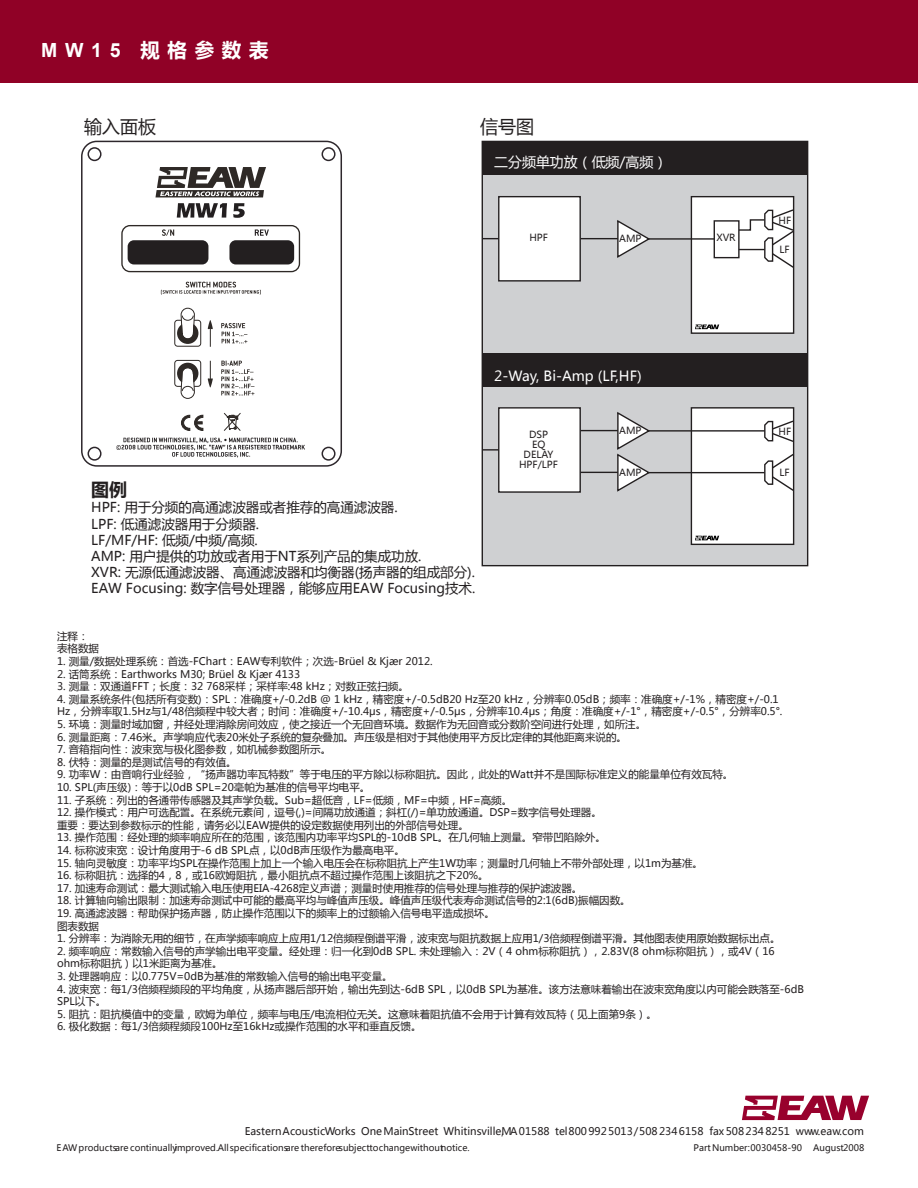
<style>
.page{position:relative;width:918px;height:1188px;background:#fff}
.page>*{position:absolute;margin:0;border:0;box-sizing:border-box;transform-origin:0 0}
.t1{font:700 19.5px "Microsoft Ya Hei";letter-spacing:.395em;color:#fff}
.t2{font:18px "Microsoft Ya Hei";color:#231f20}
.t3{font:700 18px "Microsoft Ya Hei";color:#231f20}
.t4{font:13.95px "Microsoft Ya Hei";color:#fff}
.t5{font:13.5px/16.2px "Microsoft Ya Hei";color:#231f20}
.t6{font:10.5px/12.6px "Microsoft Ya Hei";color:#231f20}
.t7{font:9.75px/9.8px "Microsoft Ya Hei";color:#231f20;text-align:center}
.t8{font:9px "Microsoft Ya Hei";color:#231f20}
.t9{font:7.2px "Microsoft Ya Hei";color:#231f20}
.s1{font-family:"Arial"}
</style>
<div class="page">
<div style="left:0;top:0;width:917px;height:83px;background:#900126"></div>
<svg style="left:742px;top:1096px;width:127px;height:24px"></svg>
<div style="left:81px;top:141px;width:261px;height:326px;border:2px solid #2d272c;border-radius:15px"></div>
<div style="left:322px;top:147px;width:14px;height:14px;border:2px solid #2d272c;border-radius:50%"></div>
<div style="left:322px;top:447px;width:14px;height:14px;border:2px solid #2d272c;border-radius:50%"></div>
<div style="left:88px;top:147px;width:14px;height:14px;border:2px solid #2d272c;border-radius:50%"></div>
<div style="left:88px;top:447px;width:14px;height:14px;border:2px solid #2d272c;border-radius:50%"></div>
<svg style="left:116px;top:197px;width:185px;height:253px"></svg>
<svg style="left:224px;top:412px;width:17px;height:19px"></svg>
<svg style="left:181px;top:415px;width:22px;height:16px"></svg>
<svg style="left:161px;top:282px;width:100px;height:13px"></svg>
<svg style="left:208px;top:320px;width:5px;height:27px"></svg>
<svg style="left:208px;top:361px;width:5px;height:26px"></svg>
<svg style="left:221px;top:361px;width:33px;height:35px"></svg>
<svg style="left:221px;top:323px;width:26px;height:20px"></svg>
<svg style="left:155px;top:167px;width:111px;height:30px"></svg>
<div style="left:174px;top:320px;width:27px;height:27px;border:1px solid #2e2926;border-radius:3px"></div>
<div style="left:177px;top:323px;width:21px;height:21px;background:#2e2926;border-radius:50%"></div>
<svg style="left:180px;top:308px;width:15px;height:31px"></svg>
<div style="left:174px;top:360px;width:27px;height:27px;border:1px solid #2e2926;border-radius:3px"></div>
<div style="left:177px;top:363px;width:21px;height:21px;background:#2e2926;border-radius:50%"></div>
<svg style="left:180px;top:368px;width:15px;height:31px"></svg>
<div style="left:128px;top:240px;width:80px;height:24px;background:#231f20;border-radius:6px"></div>
<div style="left:229px;top:240px;width:65px;height:24px;background:#231f20;border-radius:6px"></div>
<svg style="left:255px;top:230px;width:14px;height:6px"></svg>
<svg style="left:162px;top:229px;width:12px;height:7px"></svg>
<div style="left:121px;top:225px;width:179px;height:47px;border:1px solid #2e2926;border-radius:8px"></div>
<svg style="left:117px;top:438px;width:188px;height:20px"></svg>
<svg style="left:177px;top:203px;width:50px;height:15px"></svg>
<svg style="left:233px;top:203px;width:12px;height:15px"></svg>
<div style="left:482px;top:141px;width:326px;height:425px;background:#cfd0d2;border:1px solid #231f20"></div>
<div style="left:482px;top:141px;width:326px;height:34px;background:#231f20"></div>
<div style="left:482px;top:354px;width:326px;height:33px;background:#231f20"></div>
<div style="left:499px;top:197px;width:81px;height:84px;background:#fff"></div>
<div style="left:498px;top:196px;width:83px;height:86px;border:1px solid #231f20"></div>
<div style="left:691px;top:197px;width:103px;height:136px;background:#fff"></div>
<div style="left:691px;top:196px;width:103px;height:138px;border:1px solid #231f20"></div>
<div style="left:714px;top:220px;width:26px;height:38px;border:1px solid #231f20"></div>
<svg style="left:616px;top:220px;width:33px;height:38px"></svg>
<svg style="left:738px;top:208px;width:57px;height:61px"></svg>
<svg style="left:483px;top:238px;width:16px;height:1px"></svg>
<hr style="left:581px;top:238px;width:37px;height:1px;background:#231f20">
<hr style="left:648px;top:238px;width:66px;height:2px;background:#231f20">
<svg style="left:695px;top:325px;width:24px;height:4px"></svg>
<div style="left:499px;top:408px;width:81px;height:84px;background:#fff"></div>
<div style="left:498px;top:407px;width:83px;height:86px;border:1px solid #231f20"></div>
<div style="left:691px;top:408px;width:103px;height:136px;background:#fff"></div>
<div style="left:691px;top:407px;width:103px;height:138px;border:1px solid #231f20"></div>
<svg style="left:764px;top:419px;width:31px;height:24px"></svg>
<svg style="left:763px;top:452px;width:32px;height:40px"></svg>
<svg style="left:483px;top:449px;width:16px;height:2px"></svg>
<hr style="left:581px;top:430px;width:37px;height:1px;background:#231f20">
<hr style="left:648px;top:430px;width:117px;height:2px;background:#231f20">
<svg style="left:616px;top:412px;width:36px;height:80px"></svg>
<hr style="left:581px;top:472px;width:37px;height:1px;background:#231f20">
<hr style="left:648px;top:472px;width:117px;height:1px;background:#231f20">
<svg style="left:695px;top:536px;width:24px;height:4px"></svg>
<h1 class="t1" style="left:41px;top:36px;width:229px"><span class="s1">MW15</span> 规格参数表</h1>
<h2 class="t2" style="left:84px;top:114px;width:73px">输入面板</h2>
<h2 class="t2" style="left:480px;top:114px;width:55px">信号图</h2>
<h3 class="t4" style="left:494px;top:153px;width:175px">二分频单功放（低频/高频）</h3>
<p class="t7" style="left:529px;top:233px;width:20px">HPF</p>
<p class="t7" style="left:619px;top:233px;width:24px">AMP</p>
<p class="t7" style="left:716px;top:233px;width:21px">XVR</p>
<p class="t7" style="left:779px;top:215px;width:14px">HF</p>
<p class="t7" style="left:779px;top:245px;width:12px">LF</p>
<h2 class="t3" style="left:91px;top:477px;width:37px">图例</h2>
<p class="t5" style="left:91px;top:499px;width:386px">HPF: 用于分频的高通滤波器或者推荐的高通滤波器.<br>LPF: 低通滤波器用于分频器.<br>LF/MF/HF: 低频/中频/高频.<br>AMP: 用户提供的功放或者用于NT系列产品的集成功放.<br>XVR: 无源低通滤波器、高通滤波器和均衡器(扬声器的组成部分).<br>EAW Focusing: 数字信号处理器，能够应用EAW Focusing技术.</p>
<h3 class="t4" style="left:494px;top:366px;width:149px">2-Way, Bi-Amp (LF,HF)</h3>
<p class="t7" style="left:519px;top:430px;width:40px">DSP<br>EQ<br>DELAY<br>HPF/LPF</p>
<p class="t7" style="left:619px;top:425px;width:24px">AMP</p>
<p class="t7" style="left:619px;top:467px;width:24px">AMP</p>
<p class="t7" style="left:779px;top:426px;width:14px">HF</p>
<p class="t7" style="left:779px;top:468px;width:12px">LF</p>
<p class="t6" style="left:57px;top:629px;width:43px">注释：表格数据</p>
<p class="t6" style="left:57px;top:655px;width:377px">1. 测量/数据处理系统：首选-FChart：EAW专利软件；次选-Brüel &amp; Kjær 2012.</p>
<p class="t6" style="left:57px;top:667px;width:245px">2. 话筒系统：Earthworks M30; Brüel &amp; Kjær 4133</p>
<p class="t6" style="left:57px;top:680px;width:353px">3. 测量：双通道FFT；长度：32 768采样；采样率:48 kHz；对数正弦扫频。</p>
<p class="t6" style="left:57px;top:692px;width:727px">4. 测量系统条件(包括所有变数)：SPL：准确度+/-0.2dB @ 1 kHz，精密度+/-0.5dB20 Hz至20 kHz，分辨率0.05dB；频率：准确度+/-1%，精密度+/-0.1<br>Hz，分辨率取1.5Hz与1/48倍频程中较大者；时间：准确度+/-10.4μs，精密度+/-0.5μs，分辨率10.4μs；角度：准确度+/-1°，精密度+/-0.5°，分辨率0.5°.</p>
<p class="t6" style="left:57px;top:718px;width:591px">5. 环境：测量时域加窗，并经处理消除房间效应，使之接近一个无回音环境。数据作为无回音或分数阶空间进行处理，如所注。</p>
<p class="t6" style="left:57px;top:730px;width:572px">6. 测量距离：7.46米。声学响应代表20米处子系统的复杂叠加。声压级是相对于其他使用平方反比定律的其他距离来说的。</p>
<p class="t6" style="left:57px;top:743px;width:276px">7. 音箱指向性：波束宽与极化图参数，如机械参数图所示。</p>
<p class="t6" style="left:57px;top:755px;width:181px">8. 伏特：测量的是测试信号的有效值。</p>
<p class="t6" style="left:57px;top:768px;width:678px">9. 功率W：由音响行业经验，“扬声器功率瓦特数”等于电压的平方除以标称阻抗。因此，此处的Watt并不是国际标准定义的能量单位有效瓦特。</p>
<p class="t6" style="left:57px;top:781px;width:315px">10. SPL(声压级)：等于以0dB SPL=20毫帕为基准的信号平均电平。</p>
<p class="t6" style="left:57px;top:793px;width:457px">11. 子系统：列出的各通带传感器及其声学负载。Sub=超低音，LF=低频，MF=中频，HF=高频。</p>
<p class="t6" style="left:57px;top:806px;width:546px">12. 操作模式：用户可选配置。在系统元素间，逗号(,)=间隔功放通道；斜杠(/)=单功放通道。DSP=数字信号处理器。重要：要达到参数标示的性能，请务必以EAW提供的设定数据使用列出的外部信号处理。</p>
<p class="t6" style="left:57px;top:831px;width:550px">13. 操作范围：经处理的频率响应所在的范围，该范围内功率平均SPL的-10dB SPL。在几何轴上测量。窄带凹陷除外。</p>
<p class="t6" style="left:57px;top:844px;width:349px">14. 标称波束宽：设计角度用于-6 dB SPL点，以0dB声压级作为最高电平。</p>
<p class="t6" style="left:57px;top:856px;width:648px">15. 轴向灵敏度：功率平均SPL在操作范围上加上一个输入电压会在标称阻抗上产生1W功率；测量时几何轴上不带外部处理，以1m为基准。</p>
<p class="t6" style="left:57px;top:869px;width:433px">16. 标称阻抗：选择的4，8，或16欧姆阻抗，最小阻抗点不超过操作范围上该阻抗之下20%。</p>
<p class="t6" style="left:57px;top:881px;width:527px">17. 加速寿命测试：最大测试输入电压使用EIA-4268定义声谱；测量时使用推荐的信号处理与推荐的保护滤波器。</p>
<p class="t6" style="left:57px;top:894px;width:575px">18. 计算轴向输出限制：加速寿命测试中可能的最高平均与峰值声压级。峰值声压级代表寿命测试信号的2:1(6dB)振幅因数。</p>
<p class="t6" style="left:57px;top:907px;width:439px">19. 高通滤波器：帮助保护扬声器，防止操作范围以下的频率上的过额输入信号电平造成损坏。图表数据</p>
<p class="t6" style="left:57px;top:932px;width:725px">1. 分辨率：为消除无用的细节，在声学频率响应上应用1/12倍频程倒谱平滑，波束宽与阻抗数据上应用1/3倍频程倒谱平滑。其他图表使用原始数据标出点。</p>
<p class="t6" style="left:57px;top:944px;width:719px">2. 频率响应：常数输入信号的声学输出电平变量。经处理：归一化到0dB SPL. 未处理输入：2V（4 ohm标称阻抗），2.83V(8 ohm标称阻抗），或4V（16 ohm标称阻抗）以1米距离为基准。</p>
<p class="t6" style="left:57px;top:970px;width:337px">3. 处理器响应：以0.775V=0dB为基准的常数输入信号的输出电平变量。</p>
<p class="t6" style="left:57px;top:982px;width:749px">4. 波束宽：每1/3倍频程频段的平均角度，从扬声器后部开始，输出先到达-6dB SPL，以0dB SPL为基准。该方法意味着输出在波束宽角度以内可能会跌落至-6dB<br>SPL以下。</p>
<p class="t6" style="left:57px;top:1007px;width:601px">5. 阻抗：阻抗模值中的变量，欧姆为单位，频率与电压/电流相位无关。这意味着阻抗值不会用于计算有效瓦特（见上面第9条）。</p>
<p class="t6" style="left:57px;top:1020px;width:366px">6. 极化数据：每1/3倍频程频段100Hz至16kHz或操作范围的水平和垂直反馈。</p>
<p class="t9" style="left:490px;top:775px;width:36px;rotate:90deg">SEE AGILE</p>
<p class="t6" style="left:245px;top:1124px;width:621px">EasternAcousticWorks OneMainStreet Whitinsville,MA01588 tel8009925013/5082346158 fax 5082348251 www.eaw.com</p>
<p class="t8" style="left:56px;top:1142px;width:415px">EAWproductsare continuallyimproved.Allspecificationsare thereforesubjecttochangewithoutnotice.</p>
<p class="t8" style="left:694px;top:1142px;width:172px">Part Number:0030458-90 August2008</p>
</div>
